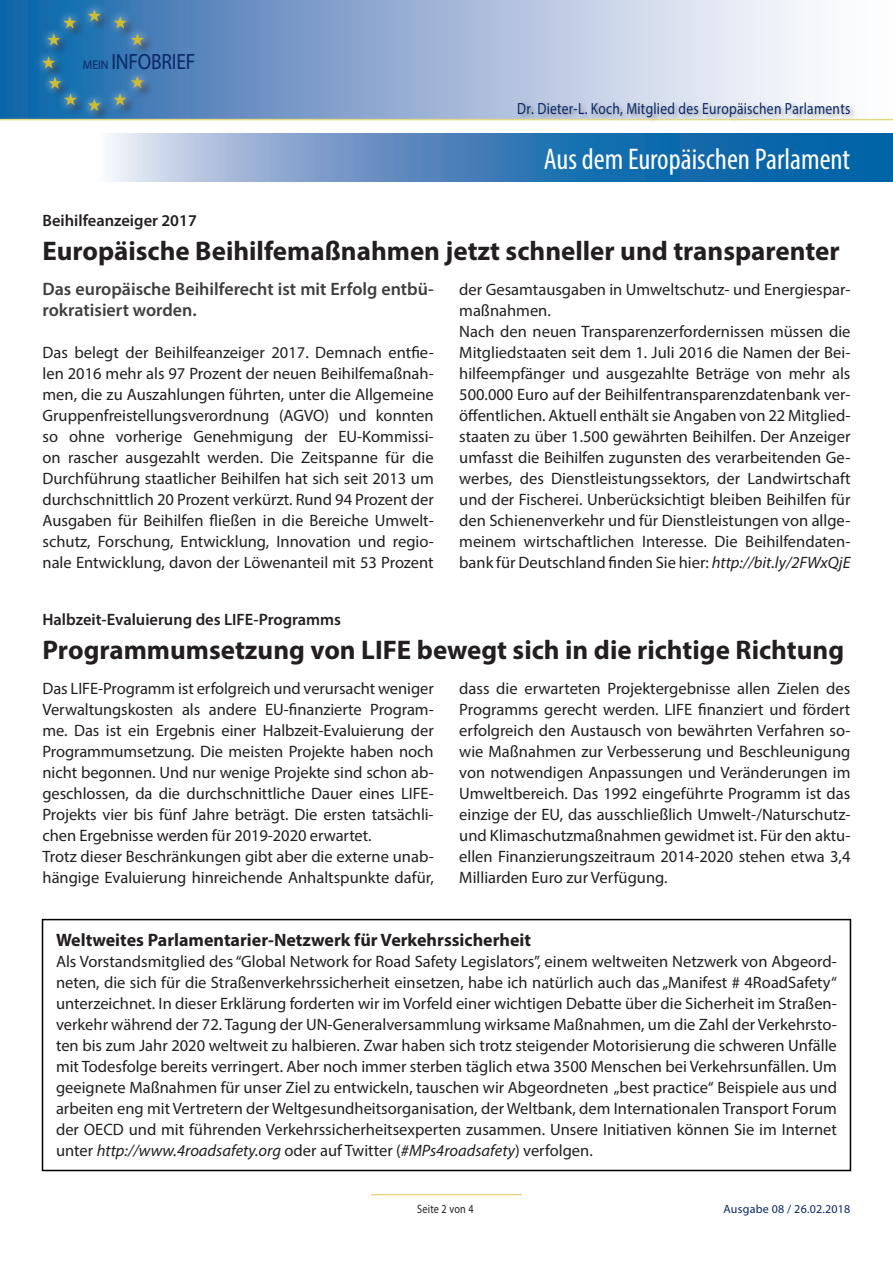
<style>
.page{position:relative;width:893px;height:1263px;background:#fff}
.page>*{position:absolute;margin:0;border:0;box-sizing:border-box;transform-origin:0 0}
.t1{font:condensed 30px "Myriad Pro";color:#fff}
.t2{font:700 27px "Myriad Pro";color:#231f20}
.t3{font:22.05px "Myriad Pro";letter-spacing:-.01em;color:#092766;scale:.88 1}
.t4{font:600 18px/21.6px "Myriad Pro";color:#3e3e3f}
.t5{font:700 18px "Myriad Pro";color:#231f20}
.t6{font:16.5px/21px "Myriad Pro";color:#231f20;text-align:justify}
.t7{font:600 16.5px "Myriad Pro";color:#231f20}
.t8{font:16.2px "Myriad Pro";letter-spacing:.02em;color:#092766;scale:.83 1}
.t9{font:12.15px "Myriad Pro";letter-spacing:.02em;color:#231f20;scale:.83 1}
.t10{font:12px "Myriad Pro";letter-spacing:.02em;color:#092766}
.s1{font-size:12.75px}
.s2{font-style:italic}
</style>
<div class="page">
<svg style="left:0;top:0;width:893px;height:119px;background:#a6bcdb"></svg>
<div style="left:41px;top:8px;width:113px;height:114px;background:#231f20;opacity:.75"></div>
<div style="left:34px;top:2px;width:118px;height:117px;background:#fff;opacity:.75"></div>
<svg style="left:88px;top:9px;width:13px;height:12px"></svg>
<svg style="left:42px;top:56px;width:13px;height:13px"></svg>
<svg style="left:88px;top:99px;width:13px;height:12px"></svg>
<svg style="left:114px;top:76px;width:30px;height:29px"></svg>
<svg style="left:48px;top:77px;width:29px;height:28px"></svg>
<svg style="left:47px;top:16px;width:29px;height:30px"></svg>
<svg style="left:114px;top:16px;width:30px;height:30px"></svg>
<div style="left:517px;top:100px;width:340px;height:24px;background:#231f20;opacity:.39"></div>
<hr style="left:0;top:119px;width:893px;height:1px;background:#e2d888">
<hr style="left:371px;top:1194px;width:151px;height:1px;background:#e2d888">
<svg style="left:108px;top:133px;width:785px;height:49px;background:#4e89be"></svg>
<div style="left:42px;top:919px;width:809px;height:252px;border:2px solid #000"></div>
<h3 class="t3" style="left:83px;top:48px;width:129px"><span class="s1">MEIN</span> Infobrief</h3>
<p class="t8" style="left:517px;top:98px;width:403px">Dr. Dieter-L. Koch, Mitglied des Europäischen Parlaments</p>
<h1 class="t1" style="left:544px;top:141px;width:308px">Aus dem Europäischen Parlament</h1>
<p class="t7" style="left:43px;top:209px;width:156px">Beihilfeanzeiger 2017</p>
<h2 class="t2" style="left:43px;top:233px;width:799px">Europäische Beihilfemaßnahmen jetzt schneller und transparenter</h2>
<p class="t4" style="left:43px;top:277px;width:393px">Das europäische Beihilferecht ist mit Erfolg entbü&shy;rokratisiert worden.</p>
<p class="t6" style="left:43px;top:341px;width:393px">Das belegt der Beihilfeanzeiger 2017. Demnach entfie&shy;len 2016 mehr als 97 Prozent der neuen Beihilfemaßnah&shy;men, die zu Auszahlungen führten, unter die Allgemeine Gruppenfreistellungsverordnung (AGVO) und konnten so ohne vorherige Genehmigung der EU-Kommissi&shy;on rascher ausgezahlt werden. Die Zeitspanne für die Durchführung staatlicher Beihilfen hat sich seit 2013 um durchschnittlich 20 Prozent verkürzt. Rund 94 Prozent der Ausgaben für Beihilfen fließen in die Bereiche Umwelt&shy;schutz, Forschung, Entwicklung, Innovation und regio&shy;nale Entwicklung, davon der Löwenanteil mit 53 Prozent</p>
<p class="t6" style="left:459px;top:278px;width:393px;text-align:left">der Gesamtausgaben in Umweltschutz- und Energiespar&shy;maßnahmen.<br>Nach den neuen Transparenzerfordernissen müssen die Mitgliedstaaten seit dem 1. Juli 2016 die Namen der Bei&shy;hilfeempfänger und ausgezahlte Beträge von mehr als 500.000 Euro auf der Beihilfentransparenzdatenbank ver&shy;öffentlichen. Aktuell enthält sie Angaben von 22 Mitglied&shy;staaten zu über 1.500 gewährten Beihilfen. Der Anzeiger umfasst die Beihilfen zugunsten des verarbeitenden Ge&shy;werbes, des Dienstleistungssektors, der Landwirtschaft und der Fischerei. Unberücksichtigt bleiben Beihilfen für den Schienenverkehr und für Dienstleistungen von allge&shy;meinem wirtschaftlichen Interesse. Die Beihilfendaten&shy;bank für Deutschland finden Sie hier: <span class="s2">http://bit.ly/2FWxQjE</span></p>
<p class="t7" style="left:43px;top:609px;width:300px">Halbzeit-Evaluierung des LIFE-Programms</p>
<h2 class="t2" style="left:43px;top:632px;width:803px">Programmumsetzung von LIFE bewegt sich in die richtige Richtung</h2>
<p class="t6" style="left:43px;top:677px;width:393px;text-align:left">Das LIFE-Programm ist erfolgreich und verursacht weniger Verwaltungskosten als andere EU-finanzierte Program&shy;me. Das ist ein Ergebnis einer Halbzeit-Evaluierung der Programmumsetzung. Die meisten Projekte haben noch nicht begonnen. Und nur wenige Projekte sind schon ab&shy;geschlossen, da die durchschnittliche Dauer eines LIFE-Projekts vier bis fünf Jahre beträgt. Die ersten tatsächli&shy;chen Ergebnisse werden für 2019-2020 erwartet.<br>Trotz dieser Beschränkungen gibt aber die externe unab&shy;hängige Evaluierung hinreichende Anhaltspunkte dafür,</p>
<p class="t6" style="left:459px;top:677px;width:393px">dass die erwarteten Projektergebnisse allen Zielen des Programms gerecht werden. LIFE finanziert und fördert erfolgreich den Austausch von bewährten Verfahren so&shy;wie Maßnahmen zur Verbesserung und Beschleunigung von notwendigen Anpassungen und Veränderungen im Umweltbereich. Das 1992 eingeführte Programm ist das einzige der EU, das ausschließlich Umwelt-/Naturschutz&shy;und Klimaschutzmaßnahmen gewidmet ist. Für den aktu&shy;ellen Finanzierungszeitraum 2014-2020 stehen etwa 3,4<br>Milliarden Euro zur Verfügung.</p>
<p class="t5" style="left:56px;top:928px;width:477px">Weltweites Parlamentarier-Netzwerk für Verkehrssicherheit</p>
<p class="t6" style="left:56px;top:950px;width:782px">Als Vorstandsmitglied des “Global Network for Road Safety Legislators”, einem weltweiten Netzwerk von Abgeord&shy;neten, die sich für die Straßenverkehrssicherheit einsetzen, habe ich natürlich auch das „Manifest # 4RoadSafety“ unterzeichnet. In dieser Erklärung forderten wir im Vorfeld einer wichtigen Debatte über die Sicherheit im Straßen&shy;verkehr während der 72. Tagung der UN-Generalversammlung wirksame Maßnahmen, um die Zahl der Verkehrsto&shy;ten bis zum Jahr 2020 weltweit zu halbieren. Zwar haben sich trotz steigender Motorisierung die schweren Unfälle mit Todesfolge bereits verringert. Aber noch immer sterben täglich etwa 3500 Menschen bei Verkehrsunfällen. Um geeignete Maßnahmen für unser Ziel zu entwickeln, tauschen wir Abgeordneten „best practice“ Beispiele aus und arbeiten eng mit Vertretern der Weltgesundheitsorganisation, der Weltbank, dem Internationalen Transport Forum der OECD und mit führenden Verkehrssicherheitsexperten zusammen. Unsere Initiativen können Sie im Internet unter <span class="s2">http://www.4roadsafety.org</span> oder auf Twitter (<span class="s2">#MPs4roadsafety</span>) verfolgen.</p>
<p class="t9" style="left:417px;top:1201px;width:69px">Seite 2 von 4</p>
<p class="t10" style="left:723px;top:1201px;width:128px">Ausgabe 08 / 26.02.2018</p>
</div>
